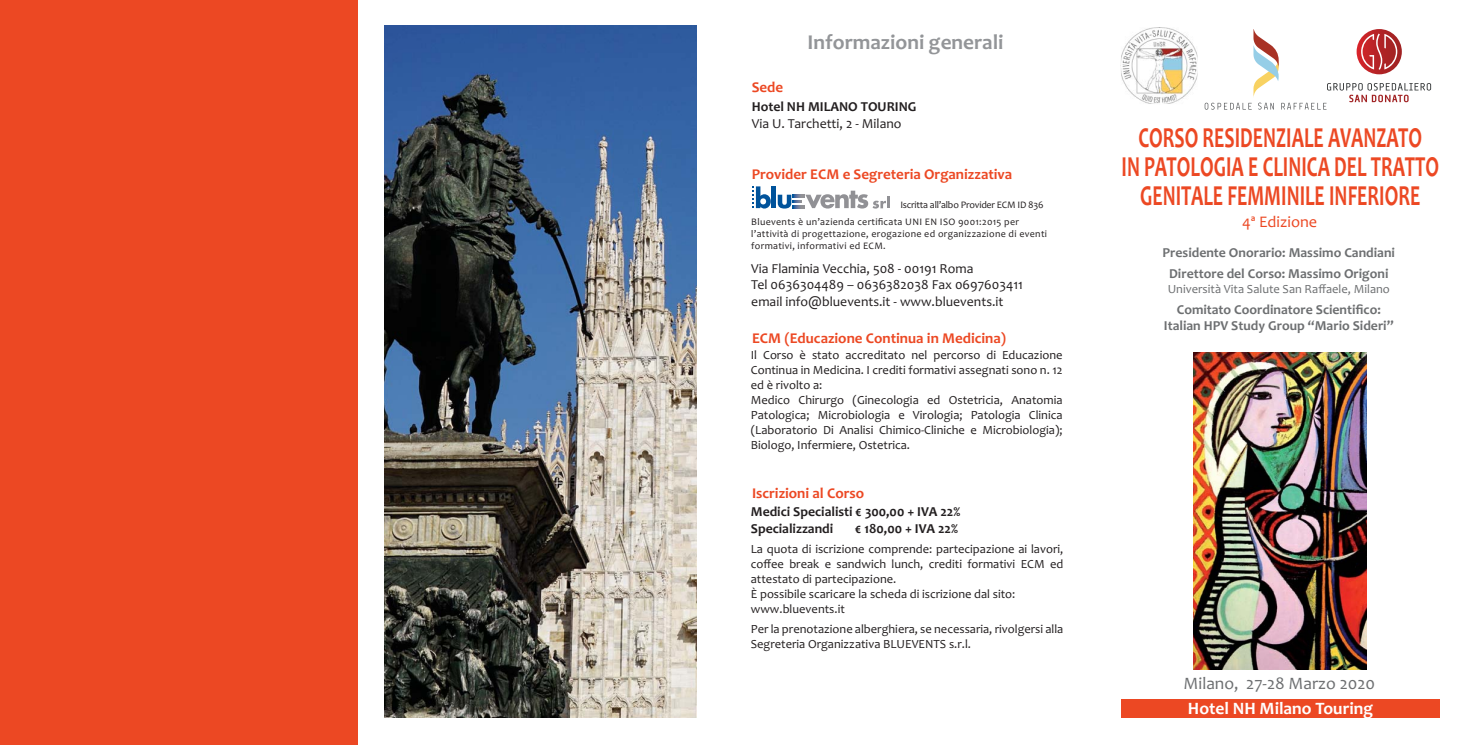
<style>
.page{position:relative;width:1467px;height:745px;background:#fff}
.page>*{position:absolute;margin:0;border:0;box-sizing:border-box;transform-origin:0 0}
.t1{font:700 29.25px/28.8px "Candara";color:#ec4823;text-align:center;scale:.67 1}
.t2{font:700 21.25px "Candara";color:#939598}
.t3{font:17.5px "Candara";color:#6d6f71}
.t4{font:700 17.5px "Candara";color:#fff}
.t5{font:16.25px "Candara";color:#ec4823}
.t6{font:700 15px "Candara";color:#ec4823}
.t7{font:13.75px/16.5px "Candara";color:#231f20}
.t8{font:700 13.75px/21.2px "Candara";color:#6d6f71;text-align:center}
.t9{font:700 13.75px/16.5px "Candara";color:#231f20}
.t10{font:12.5px/15px "Candara";color:#231f20}
.t11{font:12.5px "Candara";color:#6d6f71}
.t12{font:10px/12px "Candara";letter-spacing:.03em;color:#231f20}
.t13{font:10px "Candara";letter-spacing:-.02em;color:#231f20}
</style>
<div class="page">
<div style="left:0;top:0;width:358px;height:744px;background:#ec4823"></div>
<hr style="left:772px;top:186px;width:4px;height:22px;background:#00539b">
<svg style="left:752px;top:186px;width:19px;height:22px"></svg>
<svg style="left:778px;top:190px;width:112px;height:18px"></svg>
<img style="left:1194px;top:352px;width:172px;height:317px">
<img style="left:1121px;top:27px;width:76px;height:77px">
<div style="left:1121px;top:699px;width:319px;height:19px;background:#ec4823"></div>
<svg style="left:1205px;top:29px;width:226px;height:81px"></svg>
<img style="left:385px;top:26px;width:311px;height:691px">
<h2 class="t2" style="left:807px;top:35px;width:197px">Informazioni generali</h2>
<p class="t6" style="left:752px;top:82px;width:33px">Sede</p>
<p class="t9" style="left:752px;top:100px;width:166px">Hotel NH MILANO TOURING</p>
<p class="t7" style="left:752px;top:116px;width:151px">Via U. Tarchetti, 2 - Milano</p>
<p class="t6" style="left:752px;top:168px;width:262px">Provider ECM e Segreteria Organizzativa</p>
<p class="t13" style="left:900px;top:201px;width:145px">Iscritta all’albo Provider ECM ID 836</p>
<p class="t12" style="left:751px;top:217px;width:297px">Bluevents è un’azienda certificata UNI EN ISO 9001:2015 per l’attività di progettazione, erogazione ed organizzazione di eventi formativi, informativi ed ECM.</p>
<p class="t7" style="left:751px;top:261px;width:273px">Via Flaminia Vecchia, 508 - 00191 Roma<br>Tel 0636304489 – 0636382038 Fax 0697603411 email info@bluevents.it - www.bluevents.it</p>
<p class="t6" style="left:752px;top:332px;width:256px">ECM (Educazione Continua in Medicina)</p>
<p class="t10" style="left:751px;top:348px;width:313px">Il Corso è stato accreditato nel percorso di Educazione Continua in Medicina. I crediti formativi assegnati sono n. 12 ed è rivolto a:<br>Medico Chirurgo (Ginecologia ed Ostetricia, Anatomia Patologica; Microbiologia e Virologia; Patologia Clinica (Laboratorio Di Analisi Chimico-Cliniche e Microbiologia); Biologo, Infermiere, Ostetrica.</p>
<p class="t6" style="left:752px;top:487px;width:114px">Iscrizioni al Corso</p>
<p class="t9" style="left:751px;top:504px;width:211px">Medici Specialisti € 300,00 + IVA 22%<br>Specializzandi</p>
<p class="t9" style="left:855px;top:521px;width:104px">€ 180,00 + IVA 22%</p>
<p class="t10" style="left:751px;top:542px;width:314px">La quota di iscrizione comprende: partecipazione ai lavori, coffee break e sandwich lunch, crediti formativi ECM ed attestato di partecipazione.<br>È possibile scaricare la scheda di iscrizione dal sito: www.bluevents.it</p>
<p class="t10" style="left:751px;top:622px;width:314px">Per la prenotazione alberghiera, se necessaria, rivolgersi alla<br>Segreteria Organizzativa BLUEVENTS s.r.l.</p>
<h1 class="t1" style="left:1122px;top:126px;width:475px">CORSO RESIDENZIALE AVANZATO<br>IN PATOLOGIA E CLINICA DEL TRATTO<br>GENITALE FEMMINILE INFERIORE</h1>
<h3 class="t5" style="left:1242px;top:216px;width:77px">4ª Edizione</h3>
<p class="t8" style="left:1163px;top:243px;width:234px">Presidente Onorario: Massimo Candiani<br>Direttore del Corso: Massimo Origoni</p>
<p class="t11" style="left:1168px;top:284px;width:224px">Università Vita Salute San Raffaele, Milano</p>
<p class="t8" style="left:1164px;top:302px;width:231px;line-height:16.5px">Comitato Coordinatore Scientifico:<br>Italian HPV Study Group “Mario Sideri”</p>
<h3 class="t3" style="left:1184px;top:676px;width:193px">Milano, 27-28 Marzo 2020</h3>
<h3 class="t4" style="left:1188px;top:701px;width:187px">Hotel NH Milano Touring</h3>
</div>
